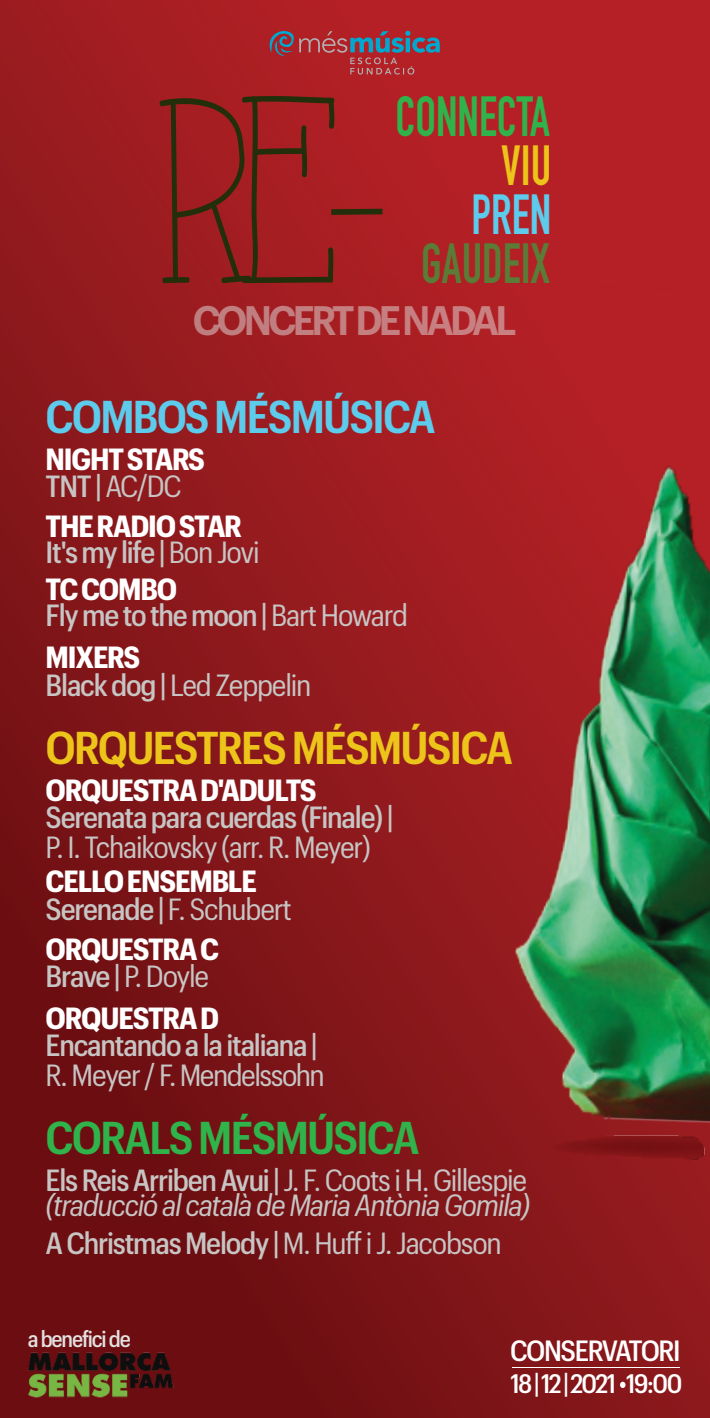
<style>
.page{position:relative;width:710px;height:1418px;background:#fff}
.page>*{position:absolute;margin:0;border:0;box-sizing:border-box;transform-origin:0 0}
.t1{font:255px "Always Here";color:#232e0a;scale:.87 1}
.t2{font:700 55.75px "DIN Condensed";color:#2fb34a;scale:.87 1}
.t3{font:700 55.75px "DIN Condensed";color:#5a7c37;scale:.87 1}
.t4{font:700 55.75px "DIN Condensed";color:#5dcbeb;scale:.87 1}
.t5{font:700 55.75px "DIN Condensed";color:#ecc41a;scale:.87 1}
.t6{font:600 45px "Graphik Compact";letter-spacing:-.04em;color:#ecc41a}
.t7{font:600 45px "Graphik Compact";letter-spacing:-.04em;color:#2fb34a}
.t8{font:600 45px "Graphik Compact";letter-spacing:-.04em;color:#5dcbeb}
.t9{font:600 40.25px "Graphik";letter-spacing:-.1em;color:rgb(227 225 224/.5);scale:.93 1}
.t10{font:500 30px "Graphik Compact";letter-spacing:-.04em;color:#c7c5c4}
.t11{font:30px "Graphik Compact";letter-spacing:-.04em;color:#c7c5c4}
.t12{font:700 30px "Graphik Compact";letter-spacing:-.04em;color:#fff}
.t13{font:italic 30px/25px "Graphik Compact";letter-spacing:-.04em;color:#c7c5c4}
.t14{font:500 28.75px "Graphik Compact";letter-spacing:-.05em;color:#fff}
.t15{font:500 26.25px "Graphik Compact";letter-spacing:-.07em;color:#fff}
.t16{font:500 22.25px "Graphik Compact";letter-spacing:-.05em;color:#e3e1e0}
.s1{font-weight:500}
.s2{font-weight:400}
.s3{font-weight:500;font-style:normal}
.s4{font-style:normal}
</style>
<div class="page">
<img style="left:0;top:0;width:709px;height:1417px">
<img style="left:530px;top:1135px;width:175px;height:28px">
<img style="left:229px;top:271px;width:480px;height:855px">
<svg style="left:619px;top:1382px;width:6px;height:6px"></svg>
<hr style="left:512px;top:1367px;width:167px;height:1px;background:#fff">
<img style="left:27px;top:1353px;width:146px;height:44px">
<svg style="left:264px;top:26px;width:175px;height:49px;background:#9b3841"></svg>
<h1 class="t1" style="left:156px;top:76px;width:264px">re-</h1>
<h2 class="t2" style="left:395px;top:96px;width:179px">CONNECTA</h2>
<h2 class="t5" style="left:501px;top:145px;width:59px">VIU</h2>
<h2 class="t4" style="left:471px;top:194px;width:93px">PREN</h2>
<h2 class="t3" style="left:421px;top:243px;width:149px">GAUDEIX</h2>
<h3 class="t9" style="left:192px;top:290px;width:349px">CONCERTDENADAL</h3>
<h3 class="t8" style="left:46px;top:384px;width:391px">COMBOSMÉSMÚSICA</h3>
<p class="t12" style="left:46px;top:437px;width:161px">NIGHTSTARS</p>
<p class="t11" style="left:46px;top:464px;width:137px"><span class="s1">TNT|</span>AC/DC</p>
<p class="t12" style="left:46px;top:504px;width:198px">THERADIOSTAR</p>
<p class="t10" style="left:46px;top:530px;width:215px">It'smylife|<span class="s2">Bon Jovi</span></p>
<p class="t12" style="left:46px;top:567px;width:133px">TCCOMBO</p>
<p class="t10" style="left:46px;top:593px;width:364px">Flyme to themoon|<span class="s2">Bart Howard</span></p>
<p class="t12" style="left:46px;top:635px;width:96px">MIXERS</p>
<p class="t11" style="left:46px;top:663px;width:267px"><span class="s1">Black dog|</span>Led Zeppelin</p>
<h3 class="t6" style="left:46px;top:714px;width:468px">ORQUESTRESMÉSMÚSICA</h3>
<p class="t12" style="left:46px;top:768px;width:272px">ORQUESTRAD'ADULTS</p>
<p class="t10" style="left:46px;top:795px;width:349px">Serenata paracuerdas (Finale)|</p>
<p class="t11" style="left:46px;top:825px;width:326px">P. I. Tchaikovsky (arr. R. Meyer)</p>
<p class="t12" style="left:46px;top:859px;width:212px">CELLOENSEMBLE</p>
<p class="t11" style="left:46px;top:886px;width:247px"><span class="s1">Serenade|</span>F. Schubert</p>
<p class="t12" style="left:46px;top:927px;width:175px">ORQUESTRAC</p>
<p class="t11" style="left:46px;top:954px;width:165px"><span class="s1">Brave|</span>P. Doyle</p>
<p class="t12" style="left:46px;top:996px;width:175px">ORQUESTRAD</p>
<p class="t10" style="left:46px;top:1023px;width:273px">Encantandoalaitaliana|</p>
<p class="t11" style="left:46px;top:1053px;width:280px">R. Meyer / F.Mendelssohn</p>
<h3 class="t7" style="left:46px;top:1104px;width:375px">CORALSMÉSMÚSICA</h3>
<p class="t13" style="left:46px;top:1165px;width:486px"><span class="s3">ElsReisArribenAvui|</span><span class="s4">J. F. Coots i H. Gillespie </span>(traducció al català de Maria Antònia Gomila)</p>
<p class="t10" style="left:46px;top:1221px;width:457px">AChristmasMelody|<span class="s2">M. Huff i J. Jacobson</span></p>
<p class="t16" style="left:28px;top:1322px;width:104px">abeneficide</p>
<p class="t14" style="left:510px;top:1330px;width:172px">CONSERVATORI</p>
<p class="t15" style="left:510px;top:1364px;width:173px">18|12|2021 19:00</p>
</div>
